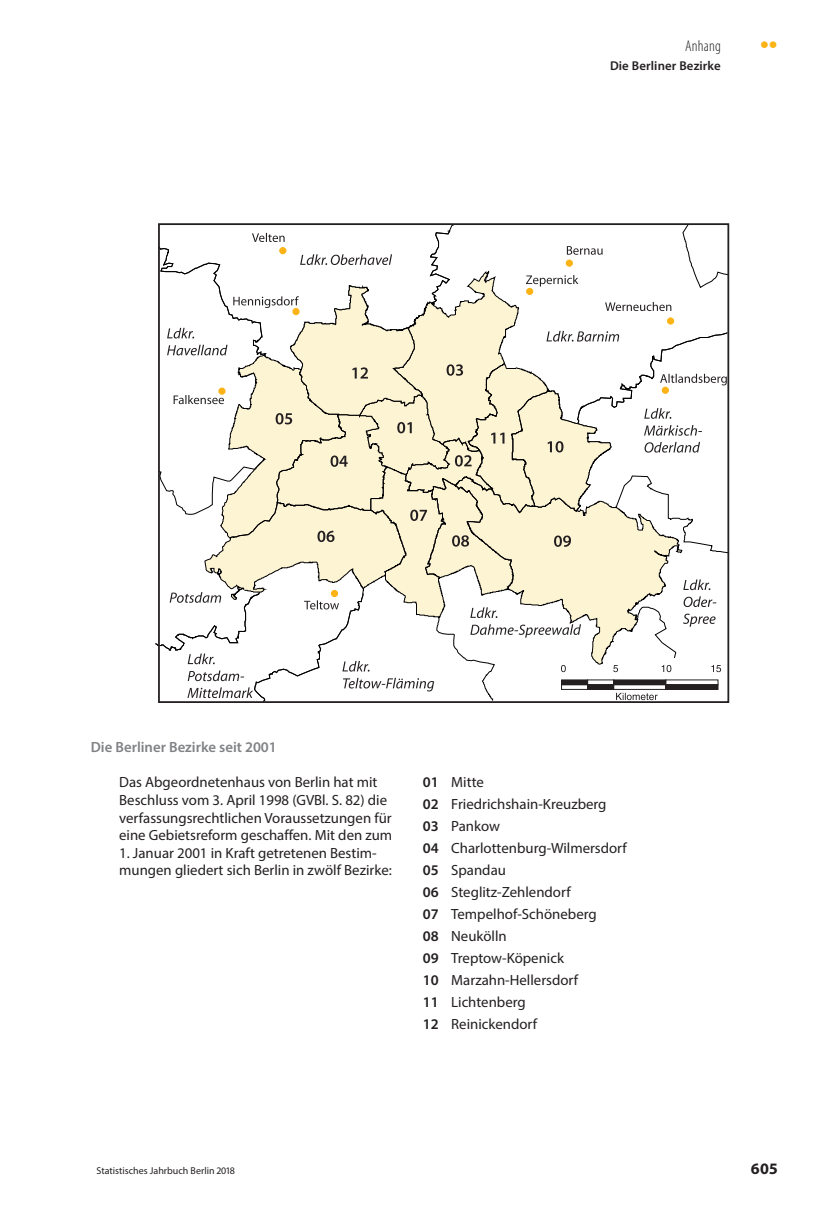
<style>
.page{position:relative;width:823px;height:1219px;background:#fff}
.page>*{position:absolute;margin:0;border:0;box-sizing:border-box;transform-origin:0 0}
.t1{font:600 28px "Myriad Pro";color:#fbb316}
.t2{font:700 16px "Myriad Pro";color:#231f20}
.t3{font:300 condensed 15.6px "Myriad Pro";letter-spacing:.01em;color:#231f20}
.t4{font:14.8px/22px "Myriad Pro";color:#231f20}
.t5{font:600 14.8px "Myriad Pro";color:#808285}
.t6{font:600 12.8px "Myriad Pro";letter-spacing:.01em;color:#231f20}
.t7{font:10px "Myriad Pro";color:#231f20}
.s1{font-weight:600}
</style>
<div class="page">
<svg style="left:155px;top:223px;width:574px;height:480px"></svg>
<p class="t3" style="left:684px;top:37px;width:37px">Anhang</p>
<p class="t6" style="left:609px;top:58px;width:112px">Die Berliner Bezirke</p>
<h1 class="t1" style="left:759px;top:24px;width:19px">••</h1>
<p class="t5" style="left:91px;top:738px;width:187px">Die Berliner Bezirke seit 2001</p>
<p class="t4" style="left:119px;top:773px;width:274px;line-height:17.6px">Das Abgeordnetenhaus von Berlin hat mit Beschluss vom 3. April 1998 (GVBl. S. 82) die verfassungsrechtlichen Voraussetzungen für eine Gebietsreform geschaffen. Mit den zum</p>
<p class="t4" style="left:119px;top:844px;width:274px;line-height:17.6px">1. Januar 2001 in Kraft getretenen Bestim&shy;mungen gliedert sich Berlin in zwölf Bezirke:</p>
<p class="t4" style="left:422px;top:771px;width:205px"><span class="s1">01</span> Mitte<br><span class="s1">02</span> Friedrichshain-Kreuzberg<br><span class="s1">03</span> Pankow<br><span class="s1">04</span> Charlottenburg-Wilmersdorf<br><span class="s1">05</span> Spandau<br><span class="s1">06</span> Steglitz-Zehlendorf<br><span class="s1">07</span> Tempelhof-Schöneberg<br><span class="s1">08</span> Neukölln<br><span class="s1">09</span> Treptow-Köpenick<br><span class="s1">10</span> Marzahn-Hellersdorf<br><span class="s1">11</span> Lichtenberg<br><span class="s1">12</span> Reinickendorf</p>
<p class="t7" style="left:96px;top:1165px;width:140px">Statistisches Jahrbuch Berlin 2018</p>
<p class="t2" style="left:750px;top:1158px;width:28px">605</p>
</div>
